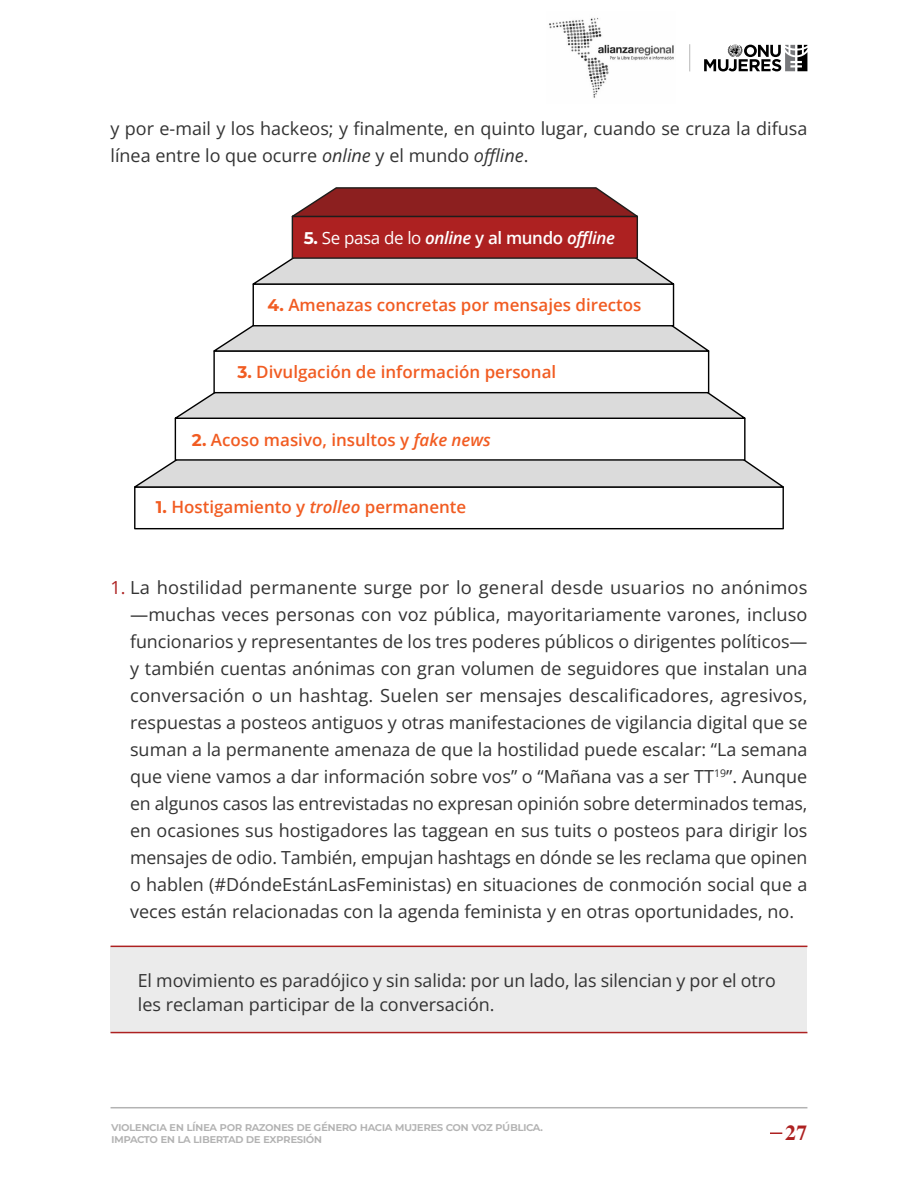
<style>
.page{position:relative;width:918px;height:1188px;background:#fff}
.page>*{position:absolute;margin:0;border:0;box-sizing:border-box;transform-origin:0 0}
.t1{font:700 21px "CG Times";color:#ad2121}
.t2{font:18px/27px "Open Sans";color:#333}
.t3{font:600 16.95px "Open Sans";color:#f15c22}
.t4{font:italic 600 16.95px "Open Sans";letter-spacing:-.02em;color:#fff}
.t5{font:600 12px/12px "Montserrat";letter-spacing:-.04em;color:#b3b3b3}
.s1{font-style:italic}
.s2{font-family:"Montserrat";font-weight:700;font-style:normal}
.s3{font-weight:400;font-style:normal}
.s4{font-style:normal}
.s5{font-family:"Montserrat";font-weight:700}
.s6{color:#ad2121}
</style>
<div class="page">
<hr style="left:111px;top:1107px;width:696px;height:1px;background:#b3b3b3">
<svg style="left:770px;top:1132px;width:12px;height:2px"></svg>
<svg style="left:689px;top:44px;width:1px;height:27px"></svg>
<svg style="left:704px;top:44px;width:103px;height:27px"></svg>
<img style="left:549px;top:18px;width:125px;height:80px">
<div style="left:134px;top:486px;width:650px;height:43px;border:1px solid #000"></div>
<svg style="left:134px;top:457px;width:650px;height:32px;background:#ccc"></svg>
<div style="left:175px;top:418px;width:570px;height:42px;background:#fff"></div>
<svg style="left:174px;top:388px;width:572px;height:32px;background:#cfcfcf"></svg>
<div style="left:214px;top:351px;width:495px;height:42px;background:#fff"></div>
<div style="left:213px;top:350px;width:496px;height:43px;border:1px solid #000"></div>
<svg style="left:213px;top:321px;width:497px;height:32px;background:#cdcdcd"></svg>
<div style="left:253px;top:284px;width:421px;height:42px;background:#fff"></div>
<div style="left:253px;top:283px;width:421px;height:43px;border:1px solid #000"></div>
<svg style="left:252px;top:254px;width:423px;height:32px;background:#d1d1d1"></svg>
<div style="left:292px;top:216px;width:345px;height:42px;background:#ad2121"></div>
<div style="left:292px;top:216px;width:346px;height:43px;border:1px solid #1d1d1b"></div>
<svg style="left:291px;top:187px;width:347px;height:31px;background:#903a3a"></svg>
<div style="left:111px;top:946px;width:696px;height:87px;background:#ebebeb"></div>
<hr style="left:111px;top:946px;width:696px;height:1px;background:#ad2121">
<hr style="left:111px;top:1032px;width:696px;height:1px;background:#ad2121">
<p class="t2" style="left:111px;top:115px;width:698px">y por e-mail y los hackeos; y finalmente, en quinto lugar, cuando se cruza la difusa línea entre lo que ocurre <span class="s1">online</span> y el mundo <span class="s1">offline</span>.</p>
<p class="t4" style="left:304px;top:226px;width:313px"><span class="s2">5.</span> <span class="s3">Se pasa de lo</span> online <span class="s4">y al mundo</span> offline</p>
<p class="t3" style="left:267px;top:293px;width:376px"><span class="s5">4.</span> Amenazas concretas por mensajes directos</p>
<p class="t3" style="left:237px;top:361px;width:320px"><span class="s5">3.</span> Divulgación de información personal</p>
<p class="t3" style="left:192px;top:428px;width:300px"><span class="s5">2.</span> Acoso masivo, insultos y <span class="s1">fake news</span></p>
<p class="t3" style="left:156px;top:495px;width:312px"><span class="s5">1.</span> Hostigamiento y <span class="s1">trolleo</span> permanente</p>
<p class="t2" style="left:130px;top:574px;width:679px;text-align:justify;text-indent:-20px"><span class="s6">1.</span> La hostilidad permanente surge por lo general desde usuarios no anónimos —muchas veces personas con voz pública, mayoritariamente varones, incluso funcionarios y representantes de los tres poderes públicos o dirigentes políticos— y también cuentas anónimas con gran volumen de seguidores que instalan una conversación o un hashtag. Suelen ser mensajes descalificadores, agresivos, respuestas a posteos antiguos y otras manifestaciones de vigilancia digital que se suman a la permanente amenaza de que la hostilidad puede escalar: “La semana que viene vamos a dar información sobre vos” o “Mañana vas a ser TT<sup>19</sup>”. Aunque en algunos casos las entrevistadas no expresan opinión sobre determinados temas, en ocasiones sus hostigadores las taggean en sus tuits o posteos para dirigir los mensajes de odio. También, empujan hashtags en dónde se les reclama que opinen o hablen (#DóndeEstánLasFeministas) en situaciones de conmoción social que a veces están relacionadas con la agenda feminista y en otras oportunidades, no.</p>
<p class="t2" style="left:138px;top:968px;width:639px;line-height:24.5px">El movimiento es paradójico y sin salida: por un lado, las silencian y por el otro les reclaman participar de la conversación.</p>
<p class="t5" style="left:111px;top:1121px;width:434px">violencia en línea por razones de género hacia mujeres con voz pública. impacto en la libertad de expresión</p>
<p class="t1" style="left:786px;top:1120px;width:23px">27</p>
</div>
